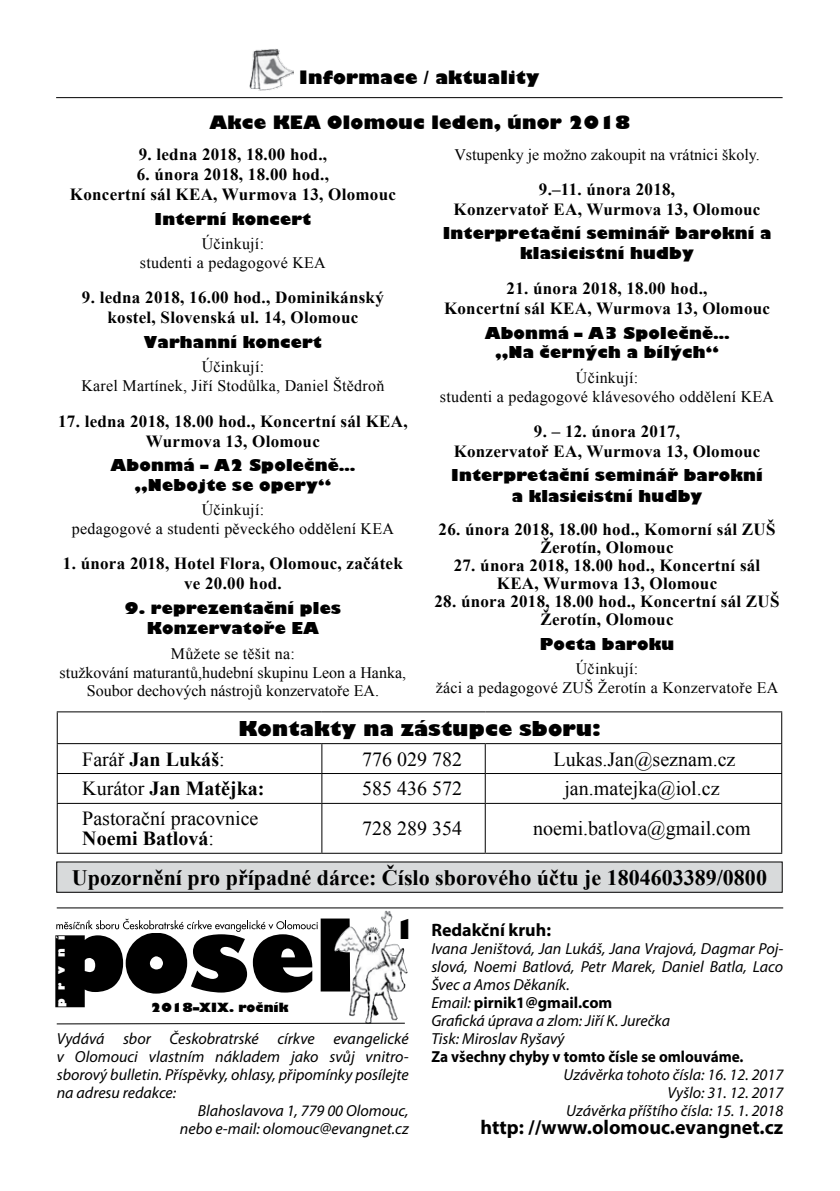
<style>
.page{position:relative;width:840px;height:1191px;background:#fff}
.page>*{position:absolute;margin:0;border:0;box-sizing:border-box;transform-origin:0 0}
.t1{font:800 26.8px "Gilbert";color:#000;scale:.84 1}
.t2{font:700 22px "Times New Roman";color:#000}
.t3{font:20px/20px "Times New Roman";color:#000}
.t4{font:700 20px "Times New Roman";color:#000}
.t5{font:700 20px "Myriad Pro";color:#000}
.t6{font:800 20px "Gilbert";letter-spacing:.01em;color:#000}
.t7{font:800 18px "Gilbert";letter-spacing:.01em;color:#000}
.t8{font:700 18px "Myriad Pro";color:#000}
.t9{font:700 17px/20px "Times New Roman";letter-spacing:.015em;color:#000;text-align:center}
.t10{font:italic 16px/18px "Myriad Pro";color:#000}
.t11{font:16px/18.8px "Times New Roman";letter-spacing:.015em;color:#000;text-align:center}
.t12{font:800 16px/19.6px "Gilbert";letter-spacing:.01em;color:#000;text-align:center}
.t13{font:700 16px "Myriad Pro";color:#000;scale:.95 1}
.t14{font:800 12.4px "Gilbert";color:#000}
.t15{font:800 10.8px "Gilbert";letter-spacing:.8em;color:#fff}
.s1{font-weight:400}
.s2{font-weight:700}
.s3{font-weight:700;font-style:normal}
</style>
<div class="page">
<svg style="left:55px;top:918px;width:279px;height:89px"></svg>
<img style="left:334px;top:910px;width:73px;height:112px">
<hr style="left:57px;top:907px;width:725px;height:1px;background:#000">
<svg style="left:56px;top:1022px;width:349px;height:2px"></svg>
<hr style="left:56px;top:97px;width:726px;height:1px;background:#000">
<img style="left:249px;top:49px;width:44px;height:42px">
<div style="left:57px;top:862px;width:724px;height:30px;background:#d8dadb"></div>
<hr style="left:57px;top:711px;width:265px;height:1px;background:#000">
<hr style="left:57px;top:712px;width:1px;height:31px;background:#000">
<hr style="left:322px;top:711px;width:163px;height:1px;background:#000">
<hr style="left:485px;top:711px;width:296px;height:1px;background:#000">
<hr style="left:780px;top:712px;width:1px;height:31px;background:#000">
<hr style="left:57px;top:743px;width:265px;height:1px;background:#000">
<hr style="left:322px;top:743px;width:163px;height:1px;background:#000">
<hr style="left:485px;top:743px;width:296px;height:1px;background:#000">
<hr style="left:57px;top:773px;width:265px;height:1px;background:#000">
<svg style="left:57px;top:744px;width:1px;height:59px"></svg>
<hr style="left:322px;top:773px;width:163px;height:1px;background:#000">
<svg style="left:321px;top:744px;width:1px;height:59px"></svg>
<hr style="left:485px;top:773px;width:296px;height:1px;background:#000">
<svg style="left:484px;top:744px;width:1px;height:59px"></svg>
<hr style="left:57px;top:803px;width:265px;height:1px;background:#000">
<hr style="left:57px;top:804px;width:1px;height:48px;background:#000">
<hr style="left:322px;top:803px;width:163px;height:1px;background:#000">
<hr style="left:321px;top:804px;width:1px;height:48px;background:#000">
<hr style="left:485px;top:803px;width:296px;height:1px;background:#000">
<hr style="left:484px;top:804px;width:1px;height:48px;background:#000">
<hr style="left:780px;top:804px;width:1px;height:48px;background:#000">
<hr style="left:57px;top:852px;width:265px;height:1px;background:#000">
<hr style="left:322px;top:852px;width:163px;height:1px;background:#000">
<hr style="left:485px;top:852px;width:296px;height:1px;background:#000">
<p class="t7" style="left:299px;top:67px;width:242px">Informace / aktuality</p>
<p class="t7" style="left:209px;top:112px;width:422px">Akce KEA Olomouc leden, únor 2018</p>
<p class="t9" style="left:139px;top:144px;width:190px">9. ledna 2018, 18.00 hod.,</p>
<p class="t9" style="left:70px;top:164px;width:327px">6. února 2018, 18.00 hod.,<br>Koncertní sál KEA, Wurmova 13, Olomouc</p>
<p class="t12" style="left:154px;top:209px;width:158px">Interní koncert</p>
<p class="t11" style="left:140px;top:234px;width:187px">Účinkují:<br>studenti a pedagogové KEA</p>
<p class="t9" style="left:82px;top:287px;width:303px">9. ledna 2018, 16.00 hod., Dominikánský kostel, Slovenská ul. 14, Olomouc</p>
<p class="t12" style="left:144px;top:332px;width:179px">Varhanní koncert</p>
<p class="t11" style="left:81px;top:357px;width:304px">Účinkují:<br>Karel Martínek, Jiří Stodůlka, Daniel Štědroň</p>
<p class="t9" style="left:58px;top:410px;width:351px">17. ledna 2018, 18.00 hod., Koncertní sál KEA,<br>Wurmova 13, Olomouc</p>
<p class="t12" style="left:110px;top:455px;width:246px">Abonmá – A2 Společně… „Nebojte se opery“</p>
<p class="t11" style="left:72px;top:500px;width:323px">Účinkují:<br>pedagogové a studenti pěveckého oddělení KEA</p>
<p class="t9" style="left:63px;top:553px;width:341px">1. února 2018, Hotel Flora, Olomouc, začátek ve 20.00 hod.</p>
<p class="t12" style="left:125px;top:597px;width:217px;line-height:20.6px">9. reprezentační ples<br>Konzervatoře EA</p>
<p class="t11" style="left:60px;top:643px;width:348px">Můžete se těšit na:<br>stužkování maturantů,hudební skupinu Leon a Hanka,<br>Soubor dechových nástrojů konzervatoře EA.</p>
<p class="t11" style="left:454px;top:145px;width:307px">Vstupenky je možno zakoupit na vrátnici školy.</p>
<p class="t9" style="left:453px;top:179px;width:308px">9.–11. února 2018,<br>Konzervatoř EA, Wurmova 13, Olomouc</p>
<p class="t12" style="left:442px;top:224px;width:330px">Interpretační seminář barokní a klasicistní hudby</p>
<p class="t9" style="left:444px;top:278px;width:327px">21. února 2018, 18.00 hod.,<br>Koncertní sál KEA, Wurmova 13, Olomouc</p>
<p class="t12" style="left:484px;top:323px;width:246px">Abonmá – A3 Společně… „Na černých a bílých“</p>
<p class="t11" style="left:439px;top:368px;width:335px">Účinkují:<br>studenti a pedagogové klávesového oddělení KEA</p>
<p class="t9" style="left:453px;top:421px;width:308px">9. – 12. února 2017,<br>Konzervatoř EA, Wurmova 13, Olomouc</p>
<p class="t12" style="left:451px;top:465px;width:313px;line-height:20.6px">Interpretační seminář barokní a klasicistní hudby</p>
<p class="t9" style="left:438px;top:520px;width:338px;line-height:18px">26. února 2018, 18.00 hod., Komorní sál ZUŠ<br>Žerotín, Olomouc</p>
<p class="t9" style="left:453px;top:556px;width:308px;line-height:18px">27. února 2018, 18.00 hod., Koncertní sál<br>KEA, Wurmova 13, Olomouc</p>
<p class="t9" style="left:434px;top:592px;width:346px;line-height:18px">28. února 2018, 18.00 hod., Koncertní sál ZUŠ<br>Žerotín, Olomouc</p>
<p class="t12" style="left:539px;top:634px;width:136px">Pocta baroku</p>
<p class="t11" style="left:435px;top:659px;width:344px">Účinkují:<br>žáci a pedagogové ZUŠ Žerotín a Konzervatoře EA</p>
<p class="t6" style="left:238px;top:716px;width:363px">Kontakty na zástupce sboru:</p>
<p class="t4" style="left:82px;top:745px;width:144px"><span class="s1">Farář</span> Jan Lukáš<span class="s1">:</span></p>
<p class="t3" style="left:362px;top:748px;width:102px">776 029 782</p>
<p class="t3" style="left:553px;top:748px;width:183px">Lukas.Jan@seznam.cz</p>
<p class="t4" style="left:82px;top:775px;width:184px"><span class="s1">Kurátor</span> Jan Matějka:</p>
<p class="t3" style="left:362px;top:778px;width:101px">585 436 572</p>
<p class="t3" style="left:564px;top:778px;width:157px">jan.matejka@iol.cz</p>
<p class="t3" style="left:82px;top:808px;width:178px">Pastorační pracovnice<br><span class="s2">Noemi Batlová</span>:</p>
<p class="t3" style="left:362px;top:818px;width:101px">728 289 354</p>
<p class="t3" style="left:533px;top:818px;width:219px">noemi.batlova@gmail.com</p>
<p class="t2" style="left:72px;top:862px;width:696px">Upozornění pro případné dárce: Číslo sborového účtu je 1804603389/0800</p>
<p class="t15" style="left:54px;top:1007px;width:73px;rotate:-90deg">první</p>
<p class="t14" style="left:151px;top:1000px;width:139px">2018–XIX. ročník</p>
<h1 class="t1" style="left:395px;top:913px;width:24px">1</h1>
<p class="t10" style="left:57px;top:1029px;width:353px">Vydává sbor Českobratrské církve evangelické</p>
<p class="t10" style="left:57px;top:1047px;width:353px">v Olomouci vlastním nákladem jako svůj vnitro-</p>
<p class="t10" style="left:57px;top:1065px;width:353px">sborový bulletin. Příspěvky, ohlasy, připomínky posílejte</p>
<p class="t10" style="left:57px;top:1083px;width:121px">na adresu redakce:</p>
<p class="t10" style="left:197px;top:1101px;width:212px">Blahoslavova 1, 779 00 Olomouc,</p>
<p class="t10" style="left:180px;top:1119px;width:230px">nebo e-mail: olomouc@evangnet.cz</p>
<p class="t8" style="left:431px;top:918px;width:121px">Redakční kruh:</p>
<p class="t10" style="left:431px;top:939px;width:353px">Ivana Jeništová, Jan Lukáš, Jana Vrajová, Dagmar Poj&shy;slová, Noemi Batlová, Petr Marek, Daniel Batla, Laco Švec a Amos Děkaník.<br>Email: <span class="s3">pirnik1@gmail.com<br></span>Grafická úprava a zlom: Jiří K. Jurečka<br>Tisk: Miroslav Ryšavý</p>
<p class="t13" style="left:431px;top:1046px;width:330px">Za všechny chyby v tomto čísle se omlouváme.</p>
<p class="t10" style="left:563px;top:1065px;width:221px;text-align:right">Uzávěrka tohoto čísla: 16. 12. 2017<br>Vyšlo: 31. 12. 2017<br>Uzávěrka příštího čísla: 15. 1. 2018</p>
<p class="t5" style="left:480px;top:1114px;width:304px">http: //www.olomouc.evangnet.cz</p>
</div>
